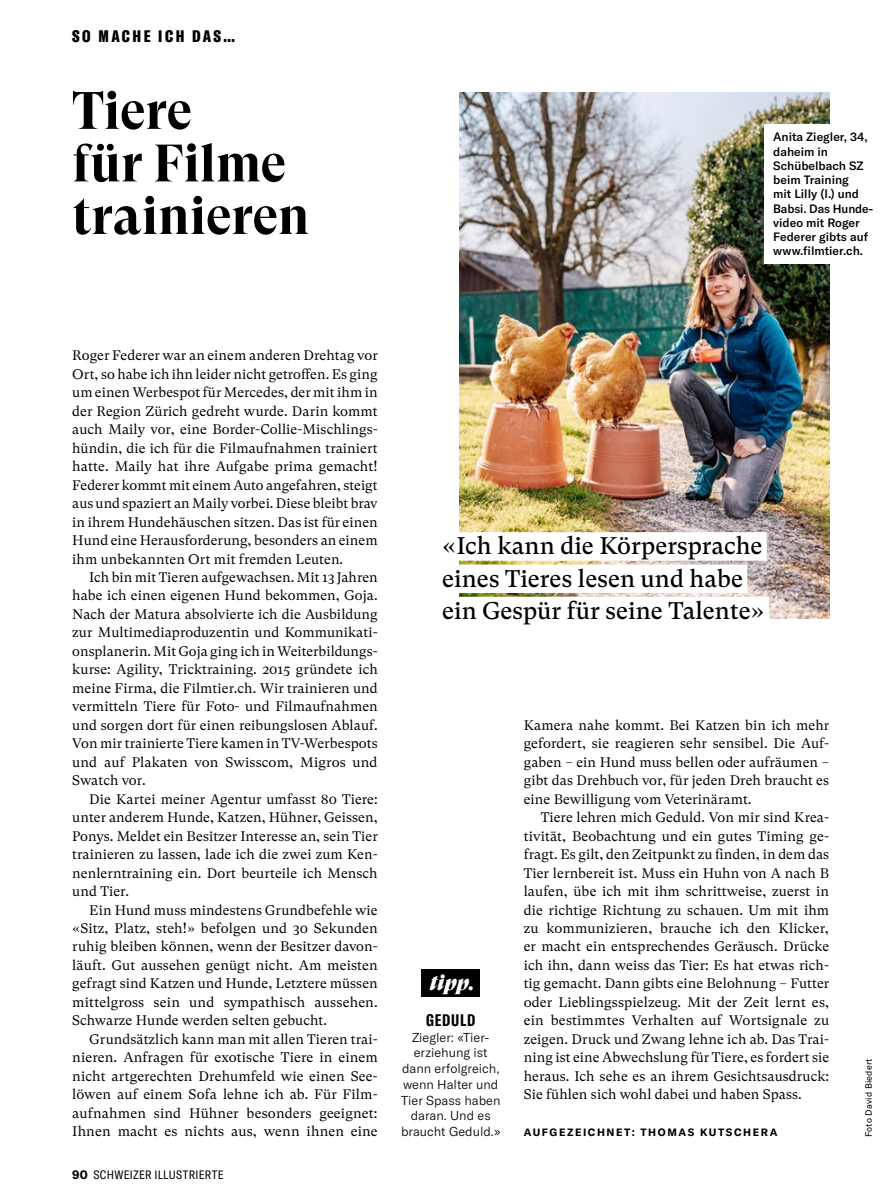
<style>
.page{position:relative;width:893px;height:1200px;background:#fff}
.page>*{position:absolute;margin:0;border:0;box-sizing:border-box;transform-origin:0 0}
._205_Tit_GTSuperDis{font:700 52.5px/52.5px "GT Super Display";color:#000}
._705_Quote_GTSupText{font:24px "GT Super Text";color:#000}
._100_Vorzeile_GTSupD{font:italic 21px "GT Super Display Super";color:#fff}
._105_Rubriktitel_GTA{font:900 extra-condensed 16.5px "GT America";letter-spacing:.15em;color:#000}
._900_Box_Tit_GTAmCom{font:700 extra-condensed 16.5px "GT America";letter-spacing:.05em;color:#000}
._500_LT_GTSupText_BS{font:13.8px/18.5px "GT Super Text";letter-spacing:.005em;color:#000;text-align:justify}
._901_Box_Txt_GTAm_FS{font:300 12.75px/15.8px "GT America";color:#000;text-align:center}
._800_Legi_GTAm_Med_x{font:500 12px/14.2px "GT America";color:#000}
.t1{font:condensed 12px "GT America";letter-spacing:.025em;color:#000}
._901_Box_Txt_GTAm_FS-2{font:700 10.5px "GT America";letter-spacing:.15em;color:#000}
._400_Fotobyline_GTAm{font:9px "GT America";letter-spacing:.015em;color:#000}
.s1{font-weight:700;font-stretch:normal}
</style>
<div class="page">
<img style="left:459px;top:92px;width:370px;height:526px">
<div style="left:421px;top:969px;width:59px;height:27px;background:#000"></div>
<div style="left:438px;top:532px;width:329px;height:28px;background:#fff"></div>
<div style="left:438px;top:564px;width:309px;height:29px;background:#fff"></div>
<div style="left:438px;top:596px;width:331px;height:29px;background:#fff"></div>
<div style="left:765px;top:124px;width:117px;height:140px;background:#fff"></div>
<p class="_105_Rubriktitel_GTA" style="left:72px;top:26px;width:164px">SO MACHE ICH DAS…</p>
<p class="_205_Tit_GTSuperDis" style="left:72px;top:85px;width:239px">Tiere<br>für Filme trainieren</p>
<p class="_800_Legi_GTAm_Med_x" style="left:773px;top:130px;width:102px">Anita Ziegler, 34, daheim in<br>Schübelbach SZ beim Training<br>mit Lilly (l.) und<br>Babsi. Das Hunde&shy;video mit Roger<br>Federer gibts auf www.filmtier.ch.</p>
<p class="_500_LT_GTSupText_BS" style="left:72px;top:346px;width:307px">Roger Federer war an einem anderen Drehtag vor Ort, so habe ich ihn leider nicht getroffen. Es ging um einen Werbespot für Mercedes, der mit ihm in der Region Zürich gedreht wurde. Darin kommt auch Maily vor, eine Border-Collie-Mischlings&shy;hündin, die ich für die Filmaufnahmen trainiert hatte. Maily hat ihre Aufgabe prima gemacht!<br>Federer kommt mit einem Auto angefahren, steigt aus und spaziert an Maily vorbei. Diese bleibt brav in ihrem Hundehäuschen sitzen. Das ist für einen Hund eine Herausforderung, besonders an einem ihm unbekannten Ort mit fremden Leuten.</p>
<p class="_500_LT_GTSupText_BS" style="left:72px;top:568px;width:307px;text-indent:17px">Ich bin mit Tieren aufgewachsen. Mit 13 Jahren habe ich einen eigenen Hund bekommen, Goja.<br>Nach der Matura absolvierte ich die Ausbildung zur Multimediaproduzentin und Kommunikati&shy;onsplanerin. Mit Goja ging ich in Weiterbildungs&shy;kurse: Agility, Tricktraining. 2015 gründete ich meine Firma, die Filmtier.ch. Wir trainieren und vermitteln Tiere für Foto- und Filmaufnahmen und sorgen dort für einen reibungslosen Ablauf.<br>Von mir trainierte Tiere kamen in TV-Werbespots und auf Plakaten von Swisscom, Migros und Swatch vor.</p>
<p class="_500_LT_GTSupText_BS" style="left:72px;top:789px;width:307px;text-indent:17px">Die Kartei meiner Agentur umfasst 80 Tiere: unter anderem Hunde, Katzen, Hühner, Geissen, Ponys. Meldet ein Besitzer Interesse an, sein Tier trainieren zu lassen, lade ich die zwei zum Ken&shy;nenlerntraining ein. Dort beurteile ich Mensch und Tier.</p>
<p class="_500_LT_GTSupText_BS" style="left:72px;top:900px;width:307px;text-indent:17px">Ein Hund muss mindestens Grundbefehle wie «Sitz, Platz, steh!» befolgen und 30 Sekunden ruhig bleiben können, wenn der Besitzer davon&shy;läuft. Gut aussehen genügt nicht. Am meisten gefragt sind Katzen und Hunde, Letztere müssen mittelgross sein und sympathisch aussehen.<br>Schwarze Hunde werden selten gebucht.</p>
<p class="_500_LT_GTSupText_BS" style="left:72px;top:1029px;width:307px;text-indent:17px">Grundsätzlich kann man mit allen Tieren trai&shy;nieren. Anfragen für exotische Tiere in einem nicht artgerechten Drehumfeld wie einen See&shy;löwen auf einem Sofa lehne ich ab. Für Film&shy;aufnahmen sind Hühner besonders geeignet:<br>Ihnen macht es nichts aus, wenn ihnen eine</p>
<p class="t1" style="left:72px;top:1167px;width:153px"><span class="s1">90</span> SCHWEIZER ILLUSTRIERTE</p>
<p class="_705_Quote_GTSupText" style="left:442px;top:532px;width:322px">«Ich kann die Körpersprache</p>
<p class="_705_Quote_GTSupText" style="left:442px;top:564px;width:302px">eines Tieres lesen und habe</p>
<p class="_705_Quote_GTSupText" style="left:442px;top:596px;width:324px">ein Gespür für seine Talente»</p>
<p class="_100_Vorzeile_GTSupD" style="left:430px;top:971px;width:47px">tipp.</p>
<p class="_900_Box_Tit_GTAmCom" style="left:426px;top:1009px;width:51px">GEDULD</p>
<p class="_901_Box_Txt_GTAm_FS" style="left:401px;top:1028px;width:101px">Ziegler: «Tier&shy;erziehung ist dann erfolgreich, wenn Halter und<br>Tier Spass haben daran. Und es braucht Geduld.»</p>
<p class="_500_LT_GTSupText_BS" style="left:524px;top:715px;width:307px">Kamera nahe kommt. Bei Katzen bin ich mehr gefordert, sie reagieren sehr sensibel. Die Auf&shy;gaben – ein Hund muss bellen oder aufräumen – gibt das Drehbuch vor, für jeden Dreh braucht es eine Bewilligung vom Veterinäramt.</p>
<p class="_500_LT_GTSupText_BS" style="left:524px;top:808px;width:307px;text-indent:17px">Tiere lehren mich Geduld. Von mir sind Krea&shy;tivität, Beobachtung und ein gutes Timing ge&shy;fragt. Es gilt, den Zeitpunkt zu finden, in dem das Tier lernbereit ist. Muss ein Huhn von A nach B laufen, übe ich mit ihm schrittweise, zuerst in die richtige Richtung zu schauen. Um mit ihm zu kommunizieren, brauche ich den Klicker, er macht ein entsprechendes Geräusch. Drücke ich ihn, dann weiss das Tier: Es hat etwas rich&shy;tig gemacht. Dann gibts eine Belohnung – Futter oder Lieblingsspielzeug. Mit der Zeit lernt es, ein bestimmtes Verhalten auf Wortsignale zu zeigen. Druck und Zwang lehne ich ab. Das Trai&shy;ning ist eine Abwechslung für Tiere, es fordert sie heraus. Ich sehe es an ihrem Gesichtsausdruck:<br>Sie fühlen sich wohl dabei und haben Spass.</p>
<p class="_901_Box_Txt_GTAm_FS-2" style="left:524px;top:1125px;width:255px">AUFGEZEICHNET: THOMAS KUTSCHERA</p>
<p class="_400_Fotobyline_GTAm" style="left:863px;top:1136px;width:80px;rotate:-90deg">Foto David Biedert</p>
</div>
